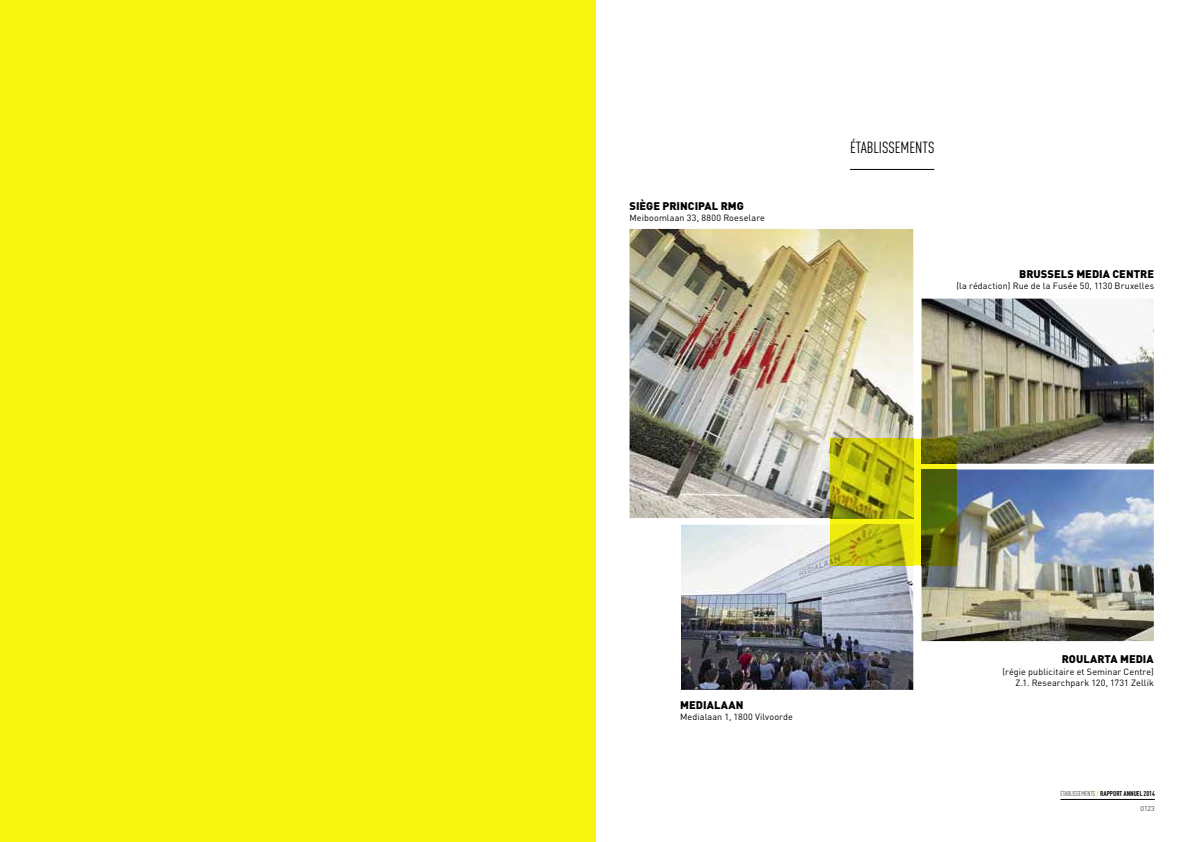
<style>
.page{position:relative;width:1191px;height:842px;background:#fff}
.page>*{position:absolute;margin:0;border:0;box-sizing:border-box;transform-origin:0 0}
.t1{font:16px "DIN Cond";color:#000}
.t2{font:900 11px "DIN";color:#000}
.t3{font:9px/11.3px "DIN";letter-spacing:.01em;color:#000;text-align:right}
.t4{font:700 7px "DIN Cond";color:#000}
.t5{font:300 7px "DIN";color:#000}
.s1{font-weight:300}
.s2{color:#dad60c}
</style>
<div class="page">
<hr style="left:1060px;top:799px;width:94px;height:1px;background:#000">
<img style="left:921px;top:299px;width:232px;height:165px">
<img style="left:921px;top:469px;width:232px;height:172px">
<img style="left:681px;top:525px;width:232px;height:165px">
<img style="left:629px;top:229px;width:284px;height:289px">
<div style="left:0;top:0;width:595px;height:842px;background:#f7f410"></div>
<svg style="left:830px;top:439px;width:126px;height:126px;background:#eeeb0f"></svg>
<img style="left:921px;top:439px;width:35px;height:25px">
<img style="left:921px;top:469px;width:35px;height:96px">
<img style="left:830px;top:525px;width:83px;height:40px">
<img style="left:830px;top:439px;width:83px;height:79px">
<hr style="left:850px;top:169px;width:84px;height:1px;background:#000">
<p class="t2" style="left:629px;top:202px;width:116px">SIÈGE PRINCIPAL RMG</p>
<p class="t3" style="left:629px;top:213px;width:137px">Meiboomlaan 33, 8800 Roeselare</p>
<h1 class="t1" style="left:850px;top:142px;width:86px">ÉTABLISSEMENTS</h1>
<p class="t2" style="left:1019px;top:270px;width:136px">BRUSSELS MEDIA CENTRE</p>
<p class="t3" style="left:956px;top:281px;width:199px">(la rédaction) Rue de la Fusée 50, 1130 Bruxelles</p>
<p class="t2" style="left:680px;top:701px;width:65px">MEDIALAAN</p>
<p class="t3" style="left:680px;top:712px;width:114px">Medialaan 1, 1800 Vilvoorde</p>
<p class="t2" style="left:1061px;top:655px;width:93px">ROULARTA MEDIA</p>
<p class="t3" style="left:1002px;top:667px;width:153px">(régie publicitaire et Seminar Centre)<br>Z.1. Researchpark 120, 1731 Zellik</p>
<p class="t4" style="left:1060px;top:791px;width:96px"><span class="s1">ÉTABLISSEMENTS</span> <span class="s2">/</span> RAPPORT ANNUEL 2014</p>
<p class="t5" style="left:1140px;top:806px;width:16px">0123</p>
</div>
